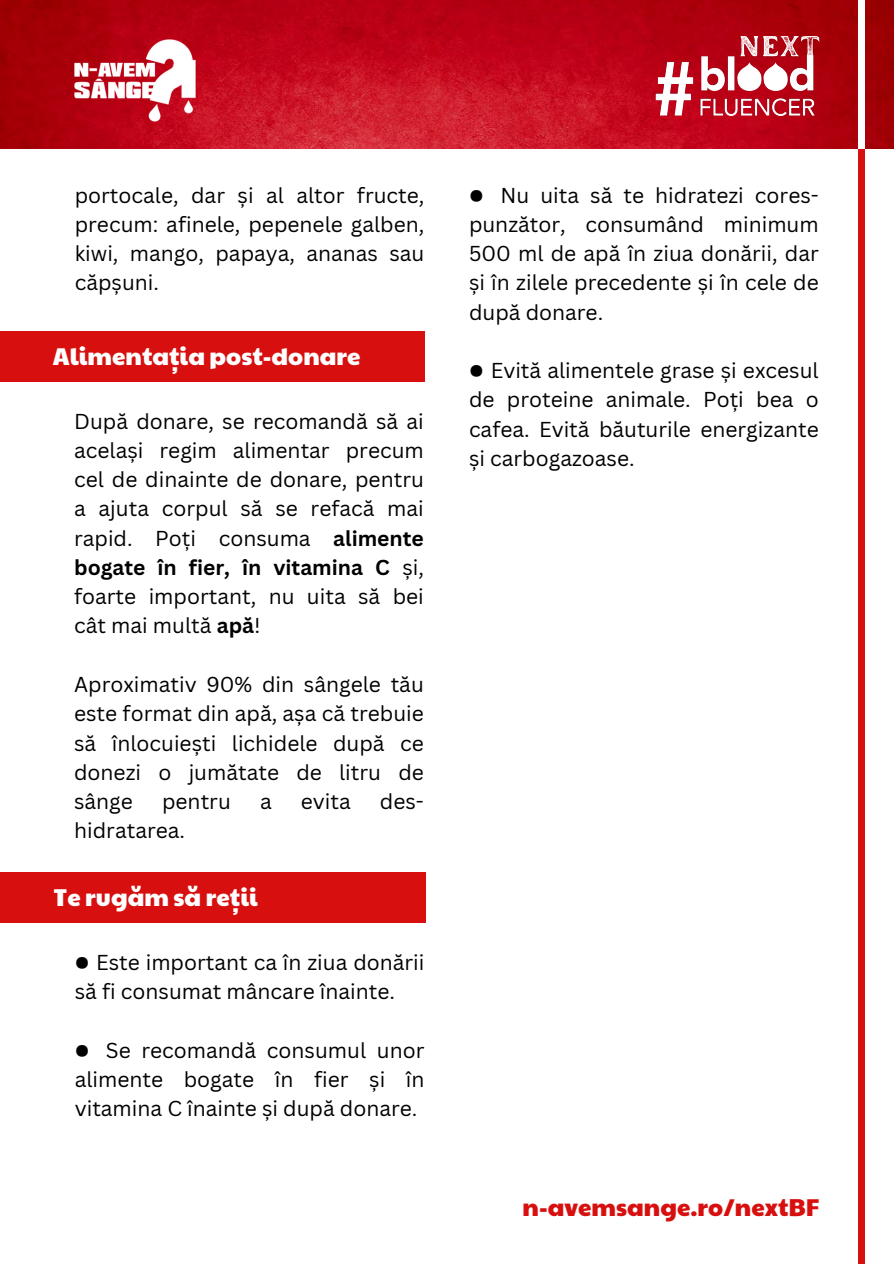
<style>
.page{position:relative;width:894px;height:1264px;background:#fff}
.page>*{position:absolute;margin:0;border:0;box-sizing:border-box;transform-origin:0 0}
.t1{font:24px "Paytone One";color:#fff}
.t2{font:24px "Paytone One";color:#d7100f}
.t3{font:21px/29.2px "Canva Sans";color:#000;text-align:justify}
.s1{font-weight:700}
</style>
<div class="page">
<div style="left:858px;top:0;width:6px;height:1263px;background:#d7100f"></div>
<img style="left:0;top:0;width:893px;height:148px">
<img style="left:655px;top:37px;width:164px;height:78px">
<img style="left:75px;top:39px;width:120px;height:82px">
<div style="left:858px;top:0;width:6px;height:149px;background:#fff"></div>
<div style="left:0;top:331px;width:424px;height:50px;background:#d7100f"></div>
<div style="left:0;top:872px;width:425px;height:50px;background:#d7100f"></div>
<p class="t3" style="left:75px;top:180px;width:351px">portocale, dar și al altor fructe, precum: afinele, pepenele galben, kiwi, mango, papaya, ananas sau căpșuni.</p>
<p class="t3" style="left:469px;top:180px;width:351px">● Nu uita să te hidratezi cores&shy;punzător, consumând minimum 500 ml de apă în ziua donării, dar și în zilele precedente și în cele de după donare.</p>
<p class="t3" style="left:469px;top:355px;width:351px">● Evită alimentele grase și excesul de proteine animale. Poți bea o cafea. Evită băuturile energizante și carbogazoase.</p>
<p class="t1" style="left:53px;top:338px;width:309px">Alimentația post-donare</p>
<p class="t3" style="left:74px;top:406px;width:351px">După donare, se recomandă să ai același regim alimentar precum cel de dinainte de donare, pentru a ajuta corpul să se refacă mai rapid. Poți consuma <span class="s1">alimente bogate în fier, în vitamina C</span> și, foarte important, nu uita să bei cât mai multă <span class="s1">apă</span>!</p>
<h1 class="t3" style="left:74px;top:669px;width:351px">Aproximativ 90% din sângele tău este format din apă, așa că trebuie să înlocuiești lichidele după ce donezi o jumătate de litru de sânge</h1>
<h1 class="t3" style="left:162px;top:786px;width:70px">pentru</h1>
<h1 class="t3" style="left:260px;top:786px;width:13px">a</h1>
<h1 class="t3" style="left:301px;top:786px;width:51px">evita</h1>
<h1 class="t3" style="left:380px;top:786px;width:45px">des-</h1>
<h1 class="t3" style="left:74px;top:815px;width:112px">hidratarea.</h1>
<p class="t1" style="left:53px;top:879px;width:206px">Te rugăm să reții</p>
<p class="t3" style="left:75px;top:946px;width:351px">● Este important ca în ziua donării să fi consumat mâncare înainte.</p>
<h1 class="t3" style="left:75px;top:1034px;width:351px">● Se recomandă consumul unor alimente bogate în fier și în vitamina C înainte și după donare.</h1>
<h1 class="t2" style="left:522px;top:1188px;width:298px">n-avemsange.ro/nextBF</h1>
</div>
